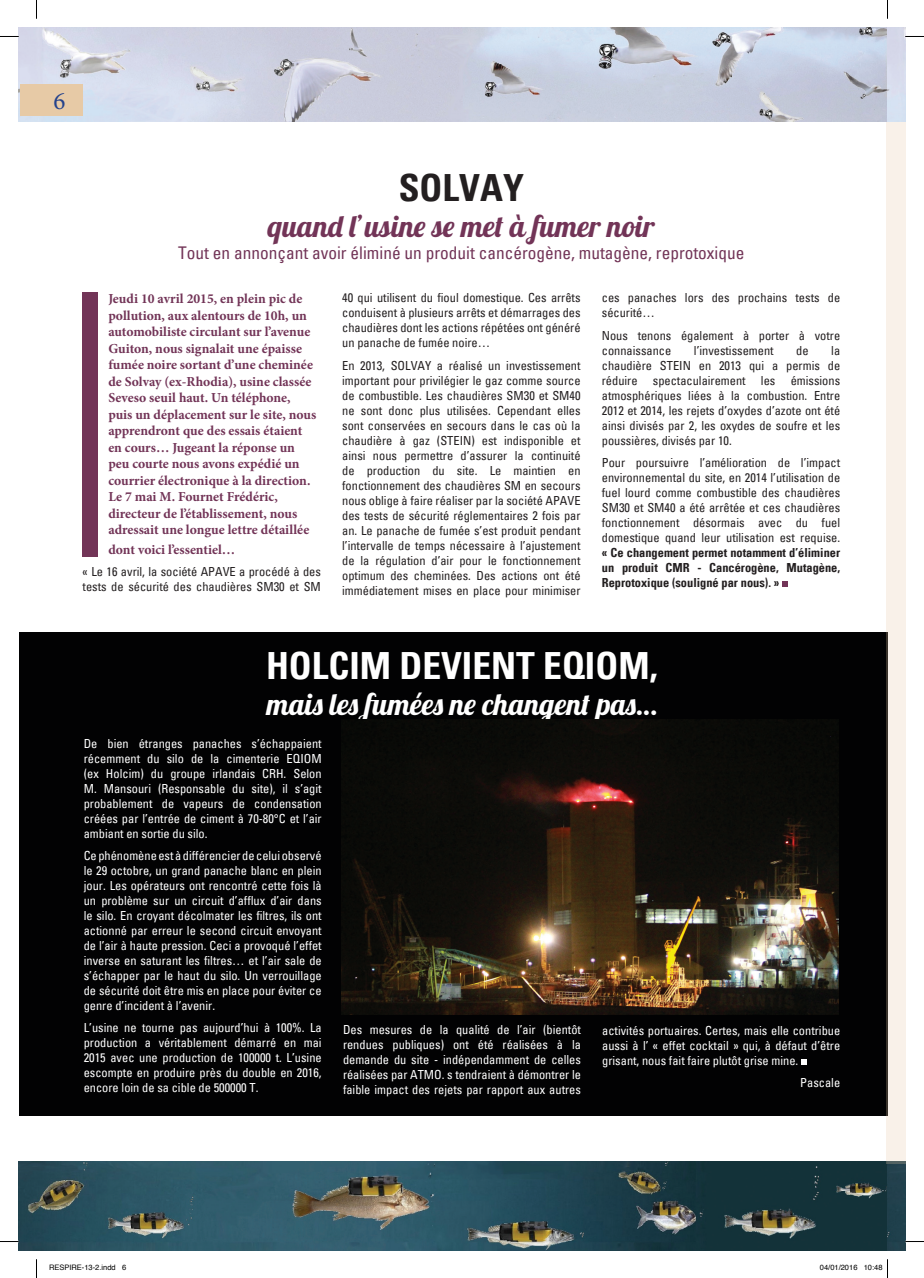
<style>
.page{position:relative;width:924px;height:1278px;background:#fff}
.page>*{position:absolute;margin:0;border:0;box-sizing:border-box;transform-origin:0 0}
.t1{font:700 condensed 37.5px "Univers";color:#fff}
.t2{font:700 condensed 37.5px "Univers";color:#231f20}
.t3{font:30px "Lobster";color:#723457}
.t4{font:30px "Lobster";color:#fff}
.t5{font:25px "Minion Pro";color:#24428c}
.t6{font:condensed 17.5px "Univers";color:#723457}
.t7{font:700 13.75px/16.5px "Minion Pro";color:#723457}
.t8{font:condensed 12.5px/15px "Univers";color:#231f20;text-align:justify}
.t9{font:condensed 12.5px/15px "Univers";color:#fff;text-align:justify}
.t10{font:700 condensed 12.5px/15px "Univers";color:#231f20;text-align:justify}
.t11{font:7.5px "Helvetica";color:#000}
</style>
<div class="page">
<img style="left:19px;top:27px;width:886px;height:95px">
<img style="left:19px;top:1161px;width:886px;height:89px">
<div style="left:20px;top:84px;width:63px;height:32px;background:#e7caa6"></div>
<svg style="left:782px;top:581px;width:5px;height:6px"></svg>
<div style="left:19px;top:632px;width:868px;height:483px;background:#020203"></div>
<svg style="left:801px;top:1059px;width:5px;height:6px"></svg>
<img style="left:341px;top:719px;width:497px;height:295px">
<div style="left:885px;top:122px;width:20px;height:1041px;background:#f9f1e9"></div>
<div style="left:83px;top:292px;width:15px;height:264px;background:#723457"></div>
<svg style="left:0;top:36px;width:19px;height:1px"></svg>
<svg style="left:905px;top:36px;width:18px;height:1px"></svg>
<svg style="left:0;top:1240px;width:19px;height:2px"></svg>
<svg style="left:905px;top:1240px;width:18px;height:2px"></svg>
<svg style="left:36px;top:0;width:1px;height:19px"></svg>
<svg style="left:36px;top:1259px;width:1px;height:19px"></svg>
<svg style="left:887px;top:0;width:1px;height:19px"></svg>
<svg style="left:887px;top:1259px;width:1px;height:19px"></svg>
<h3 class="t5" style="left:53px;top:84px;width:13px">6</h3>
<h1 class="t2" style="left:399px;top:172px;width:127px">SOLVAY</h1>
<h2 class="t3" style="left:268px;top:207px;width:388px">quand l’usine se met à fumer noir</h2>
<h3 class="t6" style="left:178px;top:246px;width:567px">Tout en annonçant avoir éliminé un produit cancérogène, mutagène, reprotoxique</h3>
<p class="t7" style="left:108px;top:291px;width:209px">Jeudi 10 avril 2015, en plein pic de pollution, aux alentours de 10h, un automobiliste circulant sur l’avenue Guiton, nous signalait une épaisse fumée noire sortant d’une cheminée de Solvay (ex-Rhodia), usine classée Seveso seuil haut. Un téléphone, puis un déplacement sur le site, nous apprendront que des essais étaient en cours… Jugeant la réponse un peu courte nous avons expédié un courrier électronique à la direction.<br>Le 7 mai M. Fournet Frédéric, directeur de l’établissement, nous adressait une longue lettre détaillée</p>
<p class="t7" style="left:108px;top:541px;width:128px">dont voici l’essentiel…</p>
<p class="t8" style="left:83px;top:565px;width:240px">« Le 16 avril, la société APAVE a procédé à des tests de sécurité des chaudières SM30 et SM</p>
<p class="t8" style="left:342px;top:292px;width:240px">40 qui utilisent du fioul domestique. Ces arrêts conduisent à plusieurs arrêts et démarrages des chaudières dont les actions répétées ont généré un panache de fumée noire…</p>
<p class="t8" style="left:342px;top:359px;width:240px">En 2013, SOLVAY a réalisé un investissement important pour privilégier le gaz comme source de combustible. Les chaudières SM30 et SM40 ne sont donc plus utilisées. Cependant elles sont conservées en secours dans le cas où la chaudière à gaz (STEIN) est indisponible et ainsi nous permettre d’assurer la continuité de production du site. Le maintien en fonctionnement des chaudières SM en secours nous oblige à faire réaliser par la société APAVE des tests de sécurité réglementaires 2 fois par an. Le panache de fumée s’est produit pendant l’intervalle de temps nécessaire à l’ajustement de la régulation d’air pour le fonctionnement optimum des cheminées. Des actions ont été immédiatement mises en place pour minimiser</p>
<p class="t8" style="left:601px;top:292px;width:240px">ces panaches lors des prochains tests de sécurité…</p>
<p class="t8" style="left:601px;top:329px;width:240px">Nous tenons également à porter à votre connaissance</p>
<p class="t8" style="left:601px;top:344px;width:240px;text-indent:229px">la chaudière STEIN en 2013 qui a permis de réduire spectaculairement les émissions atmosphériques liées à la combustion. Entre 2012 et 2014, les rejets d’oxydes d’azote ont été ainsi divisés par 2, les oxydes de soufre et les poussières, divisés par 10.</p>
<p class="t8" style="left:601px;top:456px;width:240px">Pour poursuivre l’amélioration de l’impact environnemental du site, en 2014 l’utilisation de fuel lourd comme combustible des chaudières SM30 et SM40 a été arrêtée et ces chaudières fonctionnement désormais avec du fuel domestique quand leur utilisation est requise.</p>
<p class="t10" style="left:601px;top:546px;width:240px">« Ce changement permet notamment d’éliminer un produit CMR - Cancérogène, Mutagène, Reprotoxique (souligné par nous). »</p>
<p class="t8" style="left:693px;top:344px;width:81px">l’investissement</p>
<p class="t8" style="left:796px;top:344px;width:14px">de</p>
<h1 class="t1" style="left:266px;top:650px;width:393px">HOLCIM DEVIENT EQIOM,</h1>
<h2 class="t4" style="left:267px;top:685px;width:391px">mais les fumées ne changent pas…</h2>
<p class="t9" style="left:84px;top:737px;width:239px">De bien étranges panaches s’échappaient récemment du silo de la cimenterie EQIOM (ex Holcim) du groupe irlandais CRH. Selon M. Mansouri (Responsable du site), il s’agit probablement de vapeurs de condensation créées par l’entrée de ciment à 70-80°C et l’air ambiant en sortie du silo.</p>
<p class="t9" style="left:84px;top:849px;width:239px">Ce phénomène est à différencier de celui observé le 29 octobre, un grand panache blanc en plein jour. Les opérateurs ont rencontré cette fois là un problème sur un circuit d’afflux d’air dans le silo. En croyant décolmater les filtres, ils ont actionné par erreur le second circuit envoyant de l’air à haute pression. Ceci a provoqué l’effet inverse en saturant les filtres… et l’air sale de s’échapper par le haut du silo. Un verrouillage de sécurité doit être mis en place pour éviter ce genre d’incident à l’avenir.</p>
<p class="t9" style="left:84px;top:1021px;width:239px">L’usine ne tourne pas aujourd’hui à 100%. La production a véritablement démarré en mai 2015 avec une production de 100000 t. L’usine escompte en produire près du double en 2016, encore loin de sa cible de 500000 T.</p>
<p class="t9" style="left:343px;top:1023px;width:239px">Des mesures de la qualité de l’air (bientôt rendues publiques) ont été réalisées à la demande du site - indépendamment de celles réalisées par ATMO. s tendraient à démontrer le faible impact des rejets par rapport aux autres</p>
<p class="t9" style="left:602px;top:1024px;width:239px">activités portuaires. Certes, mais elle contribue aussi à l’ « effet cocktail » qui, à défaut d’être grisant, nous fait faire plutôt grise mine.</p>
<p class="t9" style="left:800px;top:1076px;width:41px">Pascale</p>
<p class="t11" style="left:49px;top:1262px;width:79px">RESPIRE-13-2.indd 6</p>
<p class="t11" style="left:819px;top:1262px;width:64px">04/01/2016 10:48</p>
</div>
